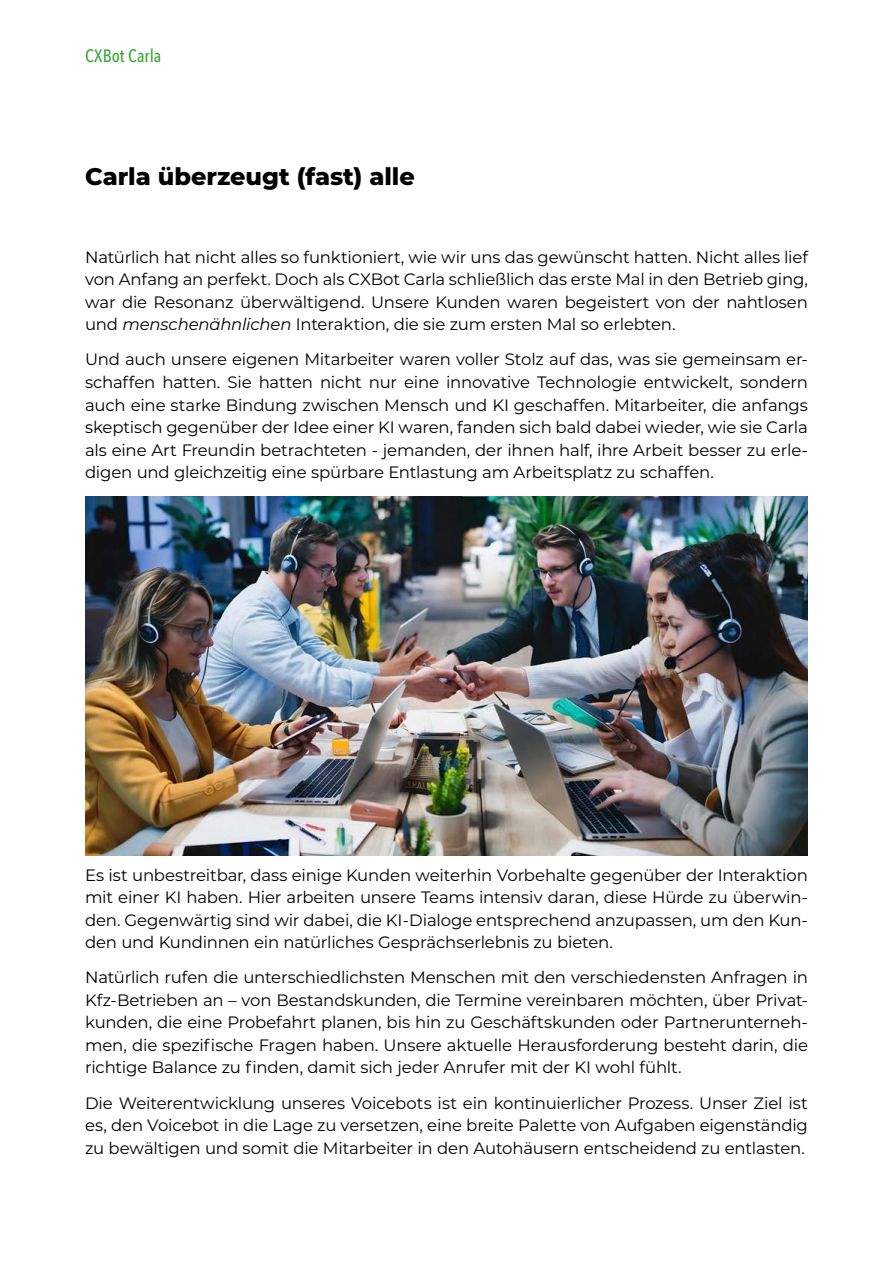
<style>
.page{position:relative;width:893px;height:1263px;background:#fff}
.page>*{position:absolute;margin:0;border:0;box-sizing:border-box;transform-origin:0 0}
.t1{font:800 24px "Montserrat";color:#000}
.t2{font:500 18px "Avenir Next Condensed";letter-spacing:.005em;color:#3da436}
.t3{font:16.5px/22.5px "Montserrat";letter-spacing:-.01em;color:#000;text-align:justify}
.s1{font-style:italic}
</style>
<div class="page">
<img style="left:85px;top:497px;width:723px;height:358px">
<p class="t2" style="left:85px;top:45px;width:78px">CXBot Carla</p>
<h1 class="t1" style="left:85px;top:159px;width:331px">Carla überzeugt (fast) alle</h1>
<p class="t3" style="left:85px;top:245px;width:724px">Natürlich hat nicht alles so funktioniert, wie wir uns das gewünscht hatten. Nicht alles lief von Anfang an perfekt. Doch als CXBot Carla schließlich das erste Mal in den Betrieb ging, war die Resonanz überwältigend. Unsere Kunden waren begeistert von der nahtlosen und <span class="s1">menschenähnlichen</span> Interaktion, die sie zum ersten Mal so erlebten.</p>
<p class="t3" style="left:85px;top:348px;width:724px">Und auch unsere eigenen Mitarbeiter waren voller Stolz auf das, was sie gemeinsam er&shy;schaffen hatten. Sie hatten nicht nur eine innovative Technologie entwickelt, sondern auch eine starke Bindung zwischen Mensch und KI geschaffen. Mitarbeiter, die anfangs skeptisch gegenüber der Idee einer KI waren, fanden sich bald dabei wieder, wie sie Carla als eine Art Freundin betrachteten - jemanden, der ihnen half, ihre Arbeit besser zu erle&shy;digen und gleichzeitig eine spürbare Entlastung am Arbeitsplatz zu schaffen.</p>
<p class="t3" style="left:85px;top:863px;width:724px">Es ist unbestreitbar, dass einige Kunden weiterhin Vorbehalte gegenüber der Interaktion mit einer KI haben. Hier arbeiten unsere Teams intensiv daran, diese Hürde zu überwin&shy;den. Gegenwärtig sind wir dabei, die KI-Dialoge entsprechend anzupassen, um den Kun&shy;den und Kundinnen ein natürliches Gesprächserlebnis zu bieten.</p>
<p class="t3" style="left:85px;top:966px;width:724px">Natürlich rufen die unterschiedlichsten Menschen mit den verschiedensten Anfragen in Kfz-Betrieben an – von Bestandskunden, die Termine vereinbaren möchten, über Privat&shy;kunden, die eine Probefahrt planen, bis hin zu Geschäftskunden oder Partnerunterneh&shy;men, die spezifische Fragen haben. Unsere aktuelle Herausforderung besteht darin, die richtige Balance zu finden, damit sich jeder Anrufer mit der KI wohl fühlt.</p>
<p class="t3" style="left:85px;top:1091px;width:724px">Die Weiterentwicklung unseres Voicebots ist ein kontinuierlicher Prozess. Unser Ziel ist es, den Voicebot in die Lage zu versetzen, eine breite Palette von Aufgaben eigenständig zu bewältigen und somit die Mitarbeiter in den Autohäusern entscheidend zu entlasten.</p>
</div>
